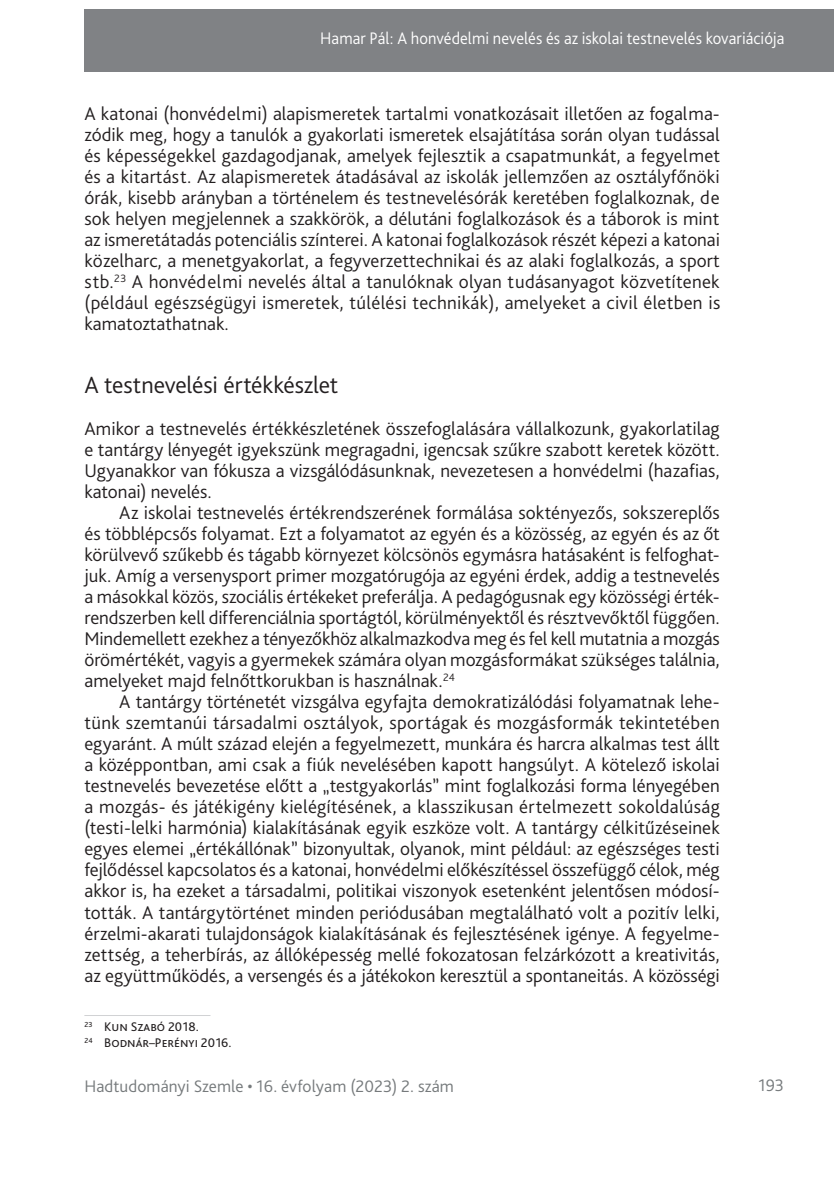
<style>
.page{position:relative;width:834px;height:1181px;background:#fff}
.page>*{position:absolute;margin:0;border:0;box-sizing:border-box;transform-origin:0 0}
._1_1_1__Head{font:300 24.5px "Bliss Pro";color:#231f20}
._1__Body{font:300 19.25px/21px "Bliss Pro";letter-spacing:.005em;color:#231f20;text-align:justify}
._2__Body_1st__3mm{font:300 19.25px/21px "Bliss Pro";letter-spacing:.01em;color:#231f20;text-align:justify}
._2__Body_1st_paragraph{font:300 19.25px/21px "Bliss Pro";letter-spacing:.01em;color:#231f20;text-align:justify}
.t1{font:300 17.5px "Bliss Pro";color:#fff;scale:.95 1}
.t2{font:300 17.5px "Bliss Pro";letter-spacing:.005em;color:#767a7c}
.Lábjegyzet{font:13.12px "Bliss Pro";color:#231f20}
</style>
<div class="page">
<div style="left:84px;top:9px;width:749px;height:63px;background:#808285"></div>
<hr style="left:84px;top:1015px;width:126px;height:1px;background:#d1d2d4">
<p class="t1" style="left:320px;top:27px;width:490px">Hamar Pál: A honvédelmi nevelés és az iskolai testnevelés kovariációja</p>
<p class="_2__Body_1st__3mm" style="left:84px;top:103px;width:637px">A katonai (honvédelmi) alapismeretek tartalmi vonatkozásait illetően az fogalma&shy;zódik meg, hogy a tanulók a gyakorlati ismeretek elsajátítása során olyan tudással és képességekkel gazdagodjanak, amelyek fejlesztik a csapatmunkát, a fegyelmet és a kitartást. Az alapismeretek átadásával az iskolák jellemzően az osztályfőnöki órák, kisebb arányban a történelem és testnevelésórák keretében foglalkoznak, de sok helyen megjelennek a szakkörök, a délutáni foglalkozások és a táborok is mint az ismeretátadás potenciális színterei. A katonai foglalkozások részét képezi a katonai közelharc, a menetgyakorlat, a fegyverzettechnikai és az alaki foglalkozás, a sport stb.<sup>23</sup> A honvédelmi nevelés által a tanulóknak olyan tudásanyagot közvetítenek (például egészségügyi ismeretek, túlélési technikák), amelyeket a civil életben is kamatoztathatnak.</p>
<p class="_1_1_1__Head" style="left:84px;top:370px;width:255px">A testnevelési értékkészlet</p>
<p class="_2__Body_1st_paragraph" style="left:84px;top:418px;width:637px">Amikor a testnevelés értékkészletének összefoglalására vállalkozunk, gyakorlatilag e tantárgy lényegét igyekszünk megragadni, igencsak szűkre szabott keretek között.<br>Ugyanakkor van fókusza a vizsgálódásunknak, nevezetesen a honvédelmi (hazafias, katonai) nevelés.</p>
<p class="_1__Body" style="left:84px;top:502px;width:637px;text-indent:35px">Az iskolai testnevelés értékrendszerének formálása soktényezős, sokszereplős és többlépcsős folyamat. Ezt a folyamatot az egyén és a közösség, az egyén és az őt körülvevő szűkebb és tágabb környezet kölcsönös egymásra hatásaként is felfoghat&shy;juk. Amíg a versenysport primer mozgatórugója az egyéni érdek, addig a testnevelés a másokkal közös, szociális értékeket preferálja. A pedagógusnak egy közösségi érték&shy;rendszerben kell differenciálnia sportágtól, körülményektől és résztvevőktől függően.<br>Mindemellett ezekhez a tényezőkhöz alkalmazkodva meg és fel kell mutatnia a mozgás örömértékét, vagyis a gyermekek számára olyan mozgásformákat szükséges találnia, amelyeket majd felnőttkorukban is használnak.<sup>24</sup></p>
<p class="_1__Body" style="left:84px;top:691px;width:637px;text-indent:35px">A tantárgy történetét vizsgálva egyfajta demokratizálódási folyamatnak lehe&shy;tünk szemtanúi társadalmi osztályok, sportágak és mozgásformák tekintetében egyaránt. A múlt század elején a fegyelmezett, munkára és harcra alkalmas test állt a középpontban, ami csak a fiúk nevelésében kapott hangsúlyt. A kötelező iskolai testnevelés bevezetése előtt a „testgyakorlás” mint foglalkozási forma lényegében a mozgás- és játékigény kielégítésének, a klasszikusan értelmezett sokoldalúság (testi-lelki harmónia) kialakításának egyik eszköze volt. A tantárgy célkitűzéseinek egyes elemei „értékállónak” bizonyultak, olyanok, mint például: az egészséges testi fejlődéssel kapcsolatos és a katonai, honvédelmi előkészítéssel összefüggő célok, még akkor is, ha ezeket a társadalmi, politikai viszonyok esetenként jelentősen módosí&shy;tották. A tantárgytörténet minden periódusában megtalálható volt a pozitív lelki, érzelmi-akarati tulajdonságok kialakításának és fejlesztésének igénye. A fegyelme&shy;zettség, a teherbírás, az állóképesség mellé fokozatosan felzárkózott a kreativitás, az együttműködés, a versengés és a játékokon keresztül a spontaneitás. A közösségi</p>
<p class="Lábjegyzet" style="left:84px;top:1018px;width:116px"><sup>23</sup> Kun Szabó 2018.</p>
<p class="Lábjegyzet" style="left:84px;top:1034px;width:149px"><sup>24</sup> Bodnár–Perényi 2016.</p>
<p class="t2" style="left:84px;top:1075px;width:371px">Hadtudományi Szemle • 16. évfolyam (2023) 2. szám</p>
<p class="t2" style="left:758px;top:1074px;width:27px">193</p>
</div>
